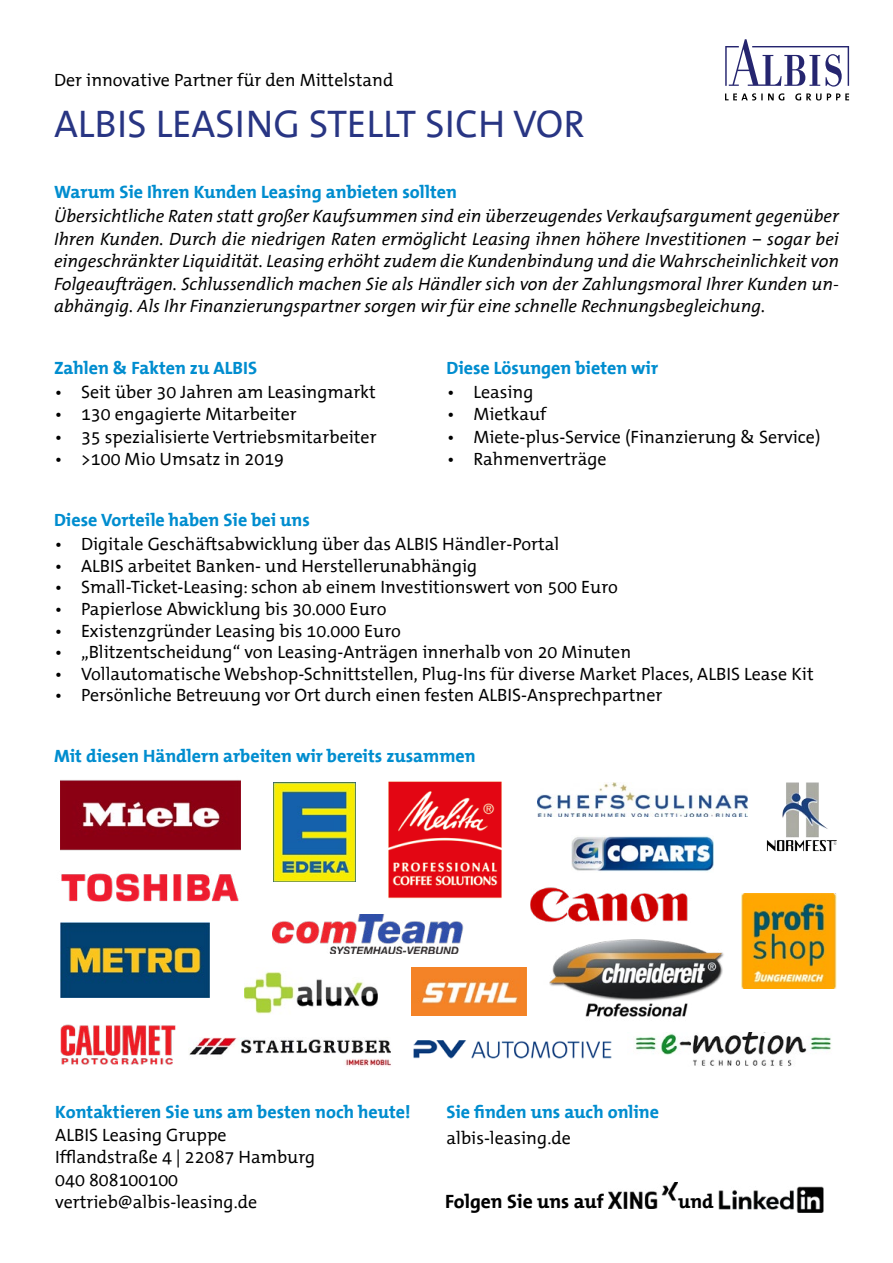
<style>
.page{position:relative;width:893px;height:1263px;background:#fff}
.page>*{position:absolute;margin:0;border:0;box-sizing:border-box;transform-origin:0 0}
.t1{font:39px "The Mix Office";color:#283583}
.t2{font:700 19.5px "The Mix Office";color:#000}
.t3{font:18px/22.5px "The Mix Office";color:#000}
.t4{font:italic 18px/22.5px "The Mix Office";color:#000;text-align:justify}
.t5{font:700 18px "The Mix Office";color:#008dcf}
</style>
<div class="page">
<svg style="left:725px;top:93px;width:124px;height:8px"></svg>
<svg style="left:725px;top:39px;width:124px;height:48px"></svg>
<img style="left:60px;top:780px;width:180px;height:71px">
<img style="left:388px;top:781px;width:114px;height:118px">
<img style="left:549px;top:939px;width:175px;height:78px">
<img style="left:413px;top:1040px;width:199px;height:19px">
<img style="left:61px;top:873px;width:178px;height:29px">
<img style="left:60px;top:923px;width:150px;height:74px">
<img style="left:274px;top:782px;width:81px;height:100px">
<img style="left:273px;top:915px;width:190px;height:39px">
<img style="left:244px;top:972px;width:134px;height:42px">
<img style="left:189px;top:1037px;width:202px;height:29px">
<img style="left:538px;top:782px;width:209px;height:35px">
<img style="left:767px;top:782px;width:62px;height:69px">
<img style="left:530px;top:887px;width:158px;height:35px">
<img style="left:572px;top:836px;width:141px;height:36px">
<img style="left:635px;top:1032px;width:197px;height:34px">
<img style="left:60px;top:1024px;width:115px;height:41px">
<img style="left:412px;top:967px;width:115px;height:49px">
<img style="left:741px;top:894px;width:95px;height:94px">
<img style="left:609px;top:1182px;width:68px;height:27px">
<img style="left:719px;top:1186px;width:104px;height:27px">
<p class="t3" style="left:54px;top:70px;width:341px">Der innovative Partner für den Mittelstand</p>
<h1 class="t1" style="left:54px;top:104px;width:532px">ALBIS LEASING STELLT SICH VOR</h1>
<p class="t5" style="left:54px;top:183px;width:404px">Warum Sie Ihren Kunden Leasing anbieten sollten</p>
<p class="t4" style="left:54px;top:206px;width:786px">Übersichtliche Raten statt großer Kaufsummen sind ein überzeugendes Verkaufsargument gegenüber Ihren Kunden. Durch die niedrigen Raten ermöglicht Leasing ihnen höhere Investitionen – sogar bei eingeschränkter Liquidität. Leasing erhöht zudem die Kundenbindung und die Wahrscheinlichkeit von Folgeaufträgen. Schlussendlich machen Sie als Händler sich von der Zahlungsmoral Ihrer Kunden un&shy;abhängig. Als Ihr Finanzierungspartner sorgen wir für eine schnelle Rechnungsbegleichung.</p>
<p class="t5" style="left:54px;top:358px;width:205px">Zahlen &amp; Fakten zu ALBIS</p>
<p class="t3" style="left:54px;top:381px;width:323px">• Seit über 30 Jahren am Leasingmarkt</p>
<p class="t3" style="left:54px;top:404px;width:244px">• 130 engagierte Mitarbeiter</p>
<p class="t3" style="left:54px;top:426px;width:324px">• 35 spezialisierte Vertriebsmitarbeiter</p>
<p class="t3" style="left:54px;top:449px;width:232px">• &gt;100 Mio Umsatz in 2019</p>
<p class="t5" style="left:54px;top:511px;width:257px">Diese Vorteile haben Sie bei uns</p>
<p class="t5" style="left:446px;top:358px;width:213px">Diese Lösungen bieten wir</p>
<p class="t3" style="left:446px;top:381px;width:88px">• Leasing</p>
<p class="t3" style="left:446px;top:404px;width:101px">• Mietkauf</p>
<p class="t3" style="left:446px;top:426px;width:375px">• Miete-plus-Service (Finanzierung &amp; Service)</p>
<p class="t3" style="left:446px;top:449px;width:162px">• Rahmenverträge</p>
<p class="t3" style="left:54px;top:534px;width:507px">• Digitale Geschäftsabwicklung über das ALBIS Händler-Portal</p>
<p class="t3" style="left:54px;top:555px;width:425px">• ALBIS arbeitet Banken- und Herstellerunabhängig</p>
<p class="t3" style="left:54px;top:577px;width:566px">• Small-Ticket-Leasing: schon ab einem Investitionswert von 500 Euro</p>
<p class="t3" style="left:54px;top:598px;width:334px">• Papierlose Abwicklung bis 30.000 Euro</p>
<p class="t3" style="left:54px;top:620px;width:349px">• Existenzgründer Leasing bis 10.000 Euro</p>
<p class="t3" style="left:54px;top:642px;width:579px">• „Blitzentscheidung“ von Leasing-Anträgen innerhalb von 20 Minuten</p>
<p class="t3" style="left:54px;top:663px;width:761px">• Vollautomatische Webshop-Schnittstellen, Plug-Ins für diverse Market Places, ALBIS Lease Kit</p>
<p class="t3" style="left:54px;top:685px;width:610px">• Persönliche Betreuung vor Ort durch einen festen ALBIS-Ansprechpartner</p>
<p class="t5" style="left:54px;top:746px;width:423px">Mit diesen Händlern arbeiten wir bereits zusammen</p>
<p class="t5" style="left:55px;top:1103px;width:357px">Kontaktieren Sie uns am besten noch heute!</p>
<p class="t3" style="left:55px;top:1124px;width:261px">ALBIS Leasing Gruppe<br>Ifflandstraße 4 | 22087 Hamburg<br>040 808100100 vertrieb@albis-leasing.de</p>
<p class="t5" style="left:446px;top:1103px;width:214px">Sie finden uns auch online</p>
<p class="t3" style="left:446px;top:1127px;width:126px">albis-leasing.de</p>
<p class="t2" style="left:445px;top:1191px;width:160px">Folgen Sie uns auf</p>
<p class="t2" style="left:678px;top:1191px;width:37px">und</p>
</div>
